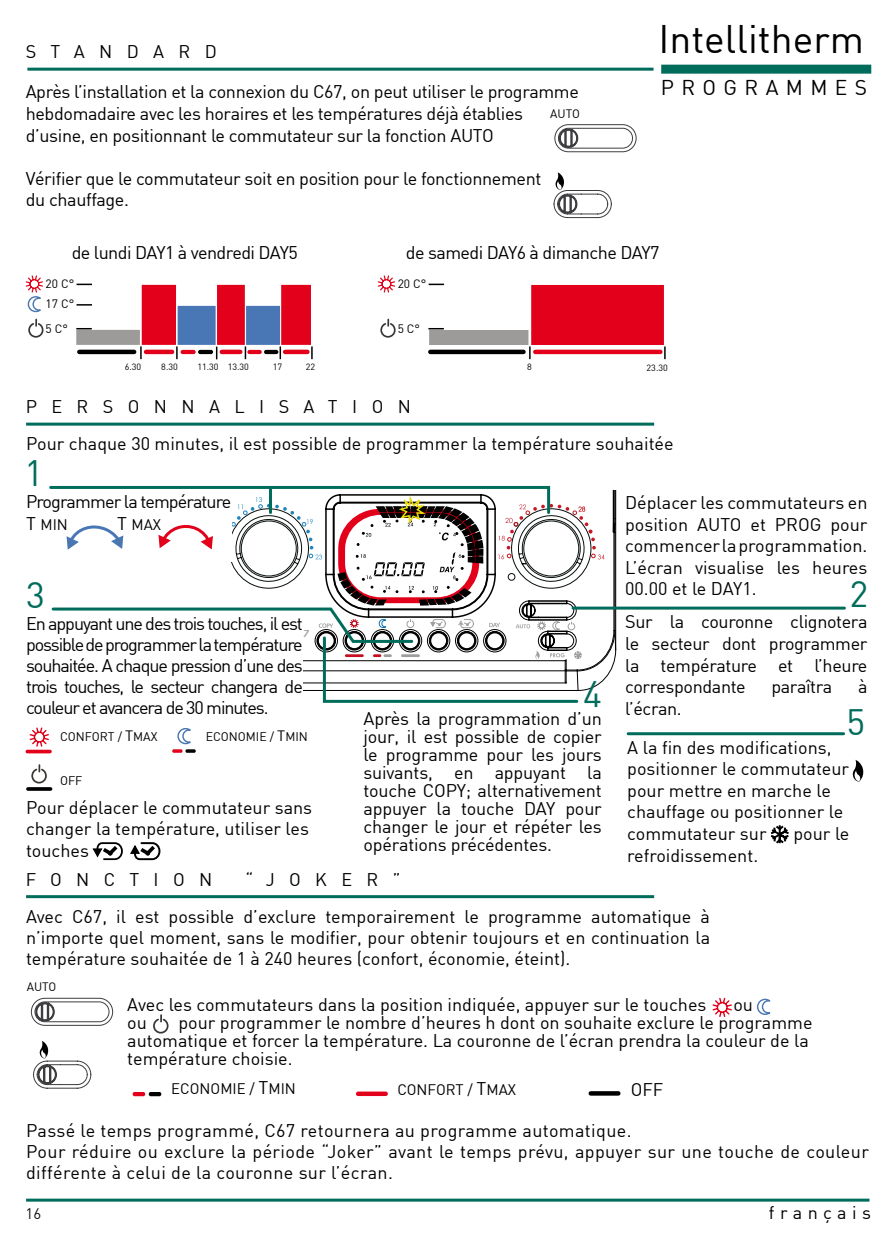
<style>
.page{position:relative;width:893px;height:1259px;background:#fff}
.page>*{position:absolute;margin:0;border:0;box-sizing:border-box;transform-origin:0 0}
.t1{font:39px "DIN";color:#000}
.t2{font:36px "DIN";color:#006c5b}
.t3{font:21px "DIN";letter-spacing:.35em;color:#000}
.t4{font:18px/21.6px "DIN";color:#000;text-align:justify}
.t5{font:18px/21.6px "DIN";letter-spacing:-.02em;color:#000}
.t6{font:18px/21px "DIN";letter-spacing:.02em;color:#000}
.t7{font:18px "DIN";letter-spacing:-.03em;color:#000}
.t8{font:18px "DIN";letter-spacing:.8em;color:#000}
.t9{font:15px "DIN";color:#000}
.t10{font:15px "DIN";color:#111211}
.t11{font:12.3px "DIN";color:#000}
.t12{font:12px "DIN";color:#000}
.t13{font:9px "DIN";color:#000}
.s1{font-size:18px}
.s2{font-size:14.7px}
</style>
<div class="page">
<hr style="left:26px;top:1198px;width:843px;height:3px;background:#006c5b">
<hr style="left:26px;top:422px;width:628px;height:3px;background:#006c5b">
<hr style="left:79px;top:350px;width:55px;height:4px;background:#000">
<hr style="left:146px;top:350px;width:26px;height:4px;background:#e2001a">
<hr style="left:181px;top:350px;width:15px;height:4px;background:#e2001a;border-radius:2px">
<hr style="left:198px;top:350px;width:15px;height:4px;background:#000;border-radius:2px">
<hr style="left:222px;top:350px;width:18px;height:4px;background:#e2001a">
<hr style="left:285px;top:350px;width:22px;height:4px;background:#e2001a">
<div style="left:178px;top:306px;width:38px;height:39px;background:#4977b6"></div>
<div style="left:142px;top:285px;width:34px;height:60px;background:#e2001a"></div>
<svg style="left:25px;top:275px;width:19px;height:63px"></svg>
<div style="left:217px;top:285px;width:28px;height:60px;background:#e2001a"></div>
<div style="left:281px;top:285px;width:30px;height:60px;background:#e2001a"></div>
<svg style="left:140px;top:346px;width:2px;height:13px"></svg>
<svg style="left:176px;top:346px;width:2px;height:13px"></svg>
<svg style="left:216px;top:347px;width:1px;height:12px"></svg>
<svg style="left:245px;top:346px;width:1px;height:13px"></svg>
<svg style="left:280px;top:346px;width:1px;height:13px"></svg>
<svg style="left:311px;top:346px;width:2px;height:13px"></svg>
<svg style="left:529px;top:346px;width:2px;height:13px"></svg>
<svg style="left:664px;top:346px;width:2px;height:13px"></svg>
<hr style="left:535px;top:350px;width:125px;height:4px;background:#e2001a">
<div style="left:531px;top:285px;width:133px;height:60px;background:#e2001a"></div>
<div style="left:76px;top:330px;width:64px;height:15px;background:#9c9b99"></div>
<div style="left:429px;top:330px;width:99px;height:15px;background:#9c9b99"></div>
<svg style="left:77px;top:284px;width:15px;height:1px"></svg>
<svg style="left:77px;top:304px;width:15px;height:2px"></svg>
<svg style="left:76px;top:328px;width:16px;height:1px"></svg>
<div style="left:246px;top:306px;width:34px;height:39px;background:#4977b6"></div>
<svg style="left:377px;top:275px;width:18px;height:18px"></svg>
<svg style="left:380px;top:318px;width:16px;height:20px"></svg>
<svg style="left:429px;top:284px;width:15px;height:1px"></svg>
<svg style="left:428px;top:328px;width:16px;height:1px"></svg>
<svg style="left:554px;top:124px;width:83px;height:29px"></svg>
<hr style="left:573px;top:606px;width:271px;height:3px;background:#006c5b">
<hr style="left:628px;top:732px;width:216px;height:3px;background:#006c5b">
<svg style="left:853px;top:759px;width:10px;height:23px"></svg>
<hr style="left:26px;top:895px;width:628px;height:3px;background:#006c5b">
<svg style="left:33px;top:1041px;width:59px;height:48px"></svg>
<svg style="left:30px;top:997px;width:84px;height:29px"></svg>
<svg style="left:757px;top:998px;width:14px;height:17px"></svg>
<svg style="left:712px;top:997px;width:20px;height:20px"></svg>
<svg style="left:153px;top:1014px;width:16px;height:20px"></svg>
<svg style="left:591px;top:1091px;width:27px;height:4px"></svg>
<div style="left:358px;top:1091px;width:28px;height:5px;background:#e2001a"></div>
<hr style="left:133px;top:1092px;width:12px;height:4px;background:#e2001a;border-radius:2px">
<hr style="left:149px;top:1092px;width:12px;height:4px;background:#000;border-radius:2px">
<svg style="left:553px;top:172px;width:59px;height:46px"></svg>
<hr style="left:27px;top:68px;width:626px;height:3px;background:#006c5b">
<div style="left:661px;top:65px;width:210px;height:9px;background:#006c5b"></div>
<svg style="left:770px;top:825px;width:19px;height:19px"></svg>
<hr style="left:430px;top:350px;width:93px;height:4px;background:#000">
<hr style="left:247px;top:350px;width:15px;height:4px;background:#e2001a;border-radius:2px">
<hr style="left:264px;top:350px;width:14px;height:4px;background:#000;border-radius:2px">
<svg style="left:92px;top:842px;width:68px;height:18px"></svg>
<svg style="left:27px;top:749px;width:23px;height:4px"></svg>
<svg style="left:29px;top:727px;width:20px;height:20px"></svg>
<svg style="left:172px;top:749px;width:11px;height:4px"></svg>
<svg style="left:185px;top:749px;width:11px;height:4px"></svg>
<svg style="left:177px;top:728px;width:14px;height:17px"></svg>
<svg style="left:31px;top:764px;width:16px;height:20px"></svg>
<svg style="left:28px;top:787px;width:23px;height:4px"></svg>
<svg style="left:49px;top:485px;width:567px;height:218px"></svg>
<p class="t4" style="left:26px;top:40px;width:23px">STAN</p>
<p class="t4" style="left:127px;top:40px;width:46px">D AR</p>
<p class="t4" style="left:205px;top:40px;width:14px">D</p>
<h1 class="t1" style="left:659px;top:15px;width:207px">I ntellitherm</h1>
<p class="t3" style="left:661px;top:74px;width:208px">Prog rammes</p>
<p class="t5" style="left:26px;top:81px;width:555px">Après l’installation et la connexion du C67, on peut utiliser le programme hebdomadaire avec les horaires et les températures déjà établies d’usine, en positionnant le commutateur sur la fonction AUTO</p>
<p class="t5" style="left:26px;top:167px;width:517px">Vérifier que le commutateur soit en position pour le fonctionnement du chauffage.</p>
<p class="t7" style="left:72px;top:241px;width:228px">de lundi DAY1 à vendredi DAY5</p>
<p class="t12" style="left:550px;top:106px;width:23px">AUTO</p>
<p class="t7" style="left:406px;top:241px;width:255px">de samedi DAY6 à dimanche DAY7</p>
<p class="t12" style="left:398px;top:276px;width:30px">20 C°</p>
<p class="t12" style="left:398px;top:321px;width:24px">5 C°</p>
<p class="t12" style="left:46px;top:276px;width:30px">20 C°</p>
<p class="t12" style="left:46px;top:321px;width:24px">5 C°</p>
<p class="t12" style="left:46px;top:296px;width:30px">17 C°</p>
<p class="t13" style="left:125px;top:361px;width:18px">6.30</p>
<p class="t13" style="left:161px;top:361px;width:18px">8.30</p>
<p class="t13" style="left:197px;top:361px;width:53px">11.30 13.30</p>
<p class="t13" style="left:273px;top:361px;width:11px">17</p>
<p class="t13" style="left:306px;top:361px;width:11px">22</p>
<p class="t8" style="left:26px;top:395px;width:387px">Personnalisation</p>
<p class="t13" style="left:527px;top:361px;width:6px">8</p>
<p class="t13" style="left:647px;top:362px;width:23px">23.30</p>
<p class="t4" style="left:26px;top:433px;width:649px">Pour chaque 30 minutes, il est possible de programmer la température souhaitée</p>
<h2 class="t2" style="left:25px;top:450px;width:20px">1</h2>
<p class="t4" style="left:26px;top:490px;width:207px">Programmer la température</p>
<p class="t9" style="left:26px;top:515px;width:24px"><span class="s1">T</span> MIN</p>
<p class="t9" style="left:117px;top:515px;width:46px"><span class="s1">T</span>MAX</p>
<h2 class="t2" style="left:26px;top:572px;width:20px">3</h2>
<p class="t4" style="left:26px;top:612px;width:278px">En appuyant une des trois touches, il est possible de programmer la température souhaitée. A chaque pression d’une des trois touches, le secteur changera de couleur et avancera de 30 minutes.</p>
<p class="t11" style="left:60px;top:729px;width:9px">CON</p>
<p class="t11" style="left:85px;top:729px;width:16px">FORT</p>
<p class="t11" style="left:118px;top:729px;width:41px">/ <span class="s2">T</span>MAX</p>
<p class="t11" style="left:206px;top:729px;width:9px">ECONOMIE</p>
<p class="t11" style="left:270px;top:729px;width:24px">/ <span class="s2">T</span>MIN</p>
<p class="t11" style="left:60px;top:773px;width:24px">OFF</p>
<p class="t4" style="left:26px;top:796px;width:288px;text-align:left">Pour déplacer le commutateur sans changer la température, utiliser les touches</p>
<h2 class="t2" style="left:583px;top:672px;width:20px">4</h2>
<p class="t4" style="left:364px;top:709px;width:240px;line-height:18px">Après la programmation d’un jour, il est possible de copier le programme pour les jours suivants, en appuyant la touche CO PY; alternativement appuyer la touche DAY pour changer le jour et répéter les opérations précédentes.</p>
<p class="t8" style="left:26px;top:868px;width:188px">Fonction</p>
<p class="t4" style="left:246px;top:868px;width:156px">“Jok er”</p>
<p class="t4" style="left:625px;top:491px;width:244px">Déplacer les commutateurs en position AUTO et PROG pour commencer la programmation.<br>L’écran visualise les heures 00.00 et le DAY1.</p>
<h2 class="t2" style="left:850px;top:571px;width:20px">2</h2>
<p class="t4" style="left:625px;top:611px;width:244px">Sur la couronne clignotera le secteur dont programmer la température et l’heure correspondante</p>
<p class="t4" style="left:771px;top:675px;width:63px">paraîtra</p>
<p class="t4" style="left:858px;top:675px;width:11px">à</p>
<p class="t4" style="left:625px;top:697px;width:58px">l’écran.</p>
<h2 class="t2" style="left:847px;top:699px;width:20px">5</h2>
<p class="t4" style="left:627px;top:736px;width:223px;text-align:left">A la fin des modifications, positionner le commutateur pour mettre en marche le chauffage ou positionner le commutateur sur</p>
<p class="t4" style="left:793px;top:822px;width:57px">pour le</p>
<p class="t4" style="left:627px;top:844px;width:133px">refroidissement.</p>
<p class="t4" style="left:26px;top:905px;width:686px">Avec C67, il est possible d’exclure temporairement le programme automatique à n’importe quel moment, sans le modifier, pour obtenir toujours et en continuation la température souhaitée de 1 à 240 heures (confort, économie, éteint).</p>
<p class="t12" style="left:27px;top:979px;width:23px">AUTO</p>
<p class="t4" style="left:127px;top:993px;width:581px">Avec les commutateurs dans la position indiquée, appuyer sur le touches</p>
<p class="t4" style="left:733px;top:993px;width:21px">ou</p>
<p class="t4" style="left:127px;top:1011px;width:21px">ou</p>
<p class="t4" style="left:127px;top:1013px;width:687px;line-height:18px;text-align:left;text-indent:51px">pour programmer le nombre d’heures h dont on souhaite exclure le programme automatique et forcer la température. La couronne de l’écran prendra la couleur de la température choisie.</p>
<p class="t9" style="left:171px;top:1079px;width:11px">ECONOMIE</p>
<p class="t9" style="left:250px;top:1079px;width:29px">/ <span class="s1">T</span>MIN</p>
<p class="t9" style="left:397px;top:1080px;width:11px">CON</p>
<p class="t9" style="left:428px;top:1080px;width:19px">FORT</p>
<p class="t9" style="left:468px;top:1080px;width:50px">/ <span class="s1">T</span>MAX</p>
<p class="t4" style="left:631px;top:1078px;width:34px">OFF</p>
<p class="t6" style="left:26px;top:1120px;width:844px">Passé le temps programmé, C67 retournera au programme automatique.<br>Pour réduire ou exclure la période “Joker” avant le temps prévu, appuyer sur une touche de couleur différente à celui de la couronne sur l’écran.</p>
<p class="t10" style="left:26px;top:1204px;width:17px">16</p>
<p class="t4" style="left:769px;top:1201px;width:104px">français</p>
</div>
